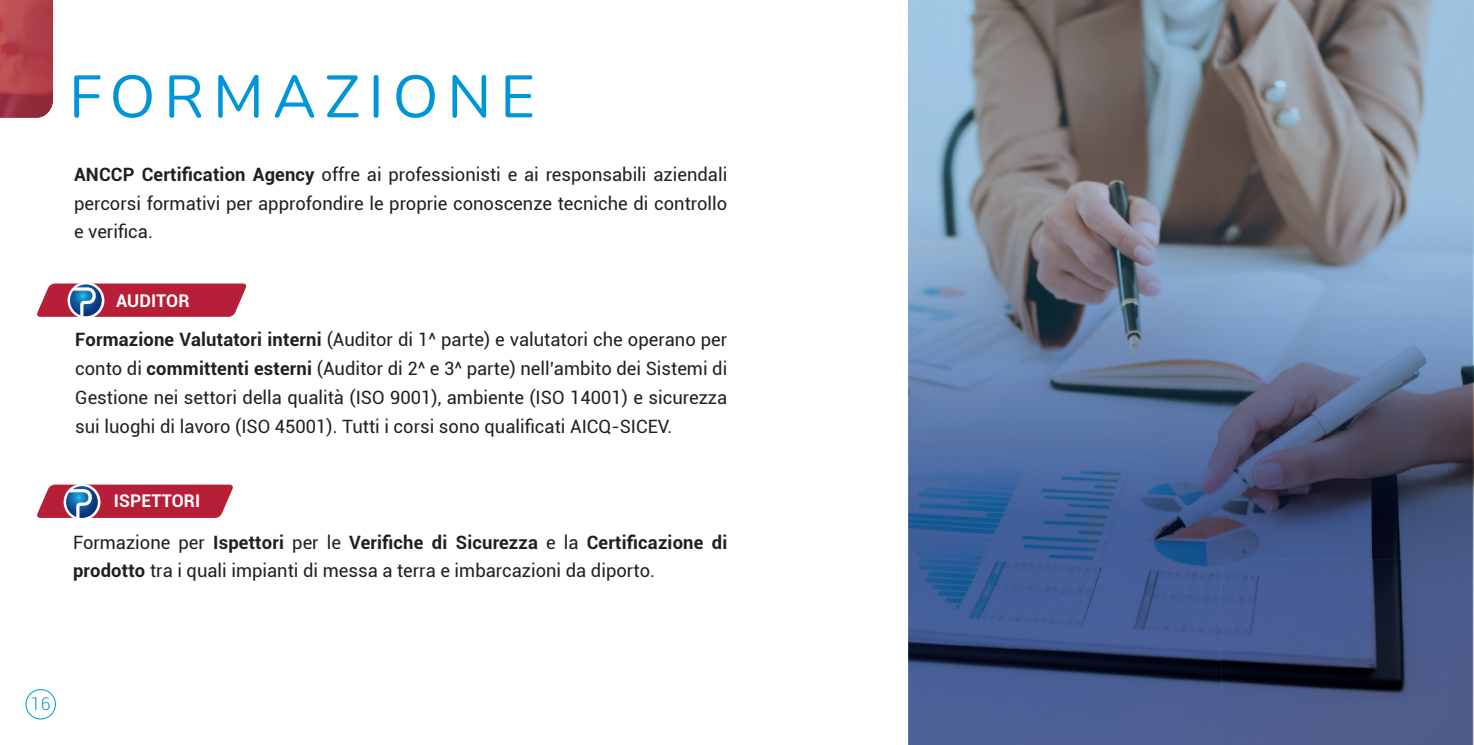
<style>
.page{position:relative;width:1474px;height:745px;background:#fff}
.page>*{position:absolute;margin:0;border:0;box-sizing:border-box;transform-origin:0 0}
.t1{font:59.5px "Nunito";letter-spacing:.15em;color:#0095d9}
.t2{font:18.38px/28.9px "Roboto";color:#231f20;text-align:justify}
.t3{font:700 17.5px "Roboto";letter-spacing:.01em;color:#fff}
.t4{font:300 17.5px "Roboto";color:#0095d9}
.s1{font-weight:700}
</style>
<div class="page">
<img style="left:1472px;top:0;width:1px;height:744px">
<div style="left:26px;top:688px;width:30px;height:31px;border:1px solid #0095d9;border-radius:50%"></div>
<img style="left:908px;top:0;width:564px;height:185px">
<img style="left:908px;top:185px;width:564px;height:186px">
<img style="left:908px;top:371px;width:564px;height:373px">
<svg style="left:37px;top:484px;width:196px;height:33px;background:#b0425c"></svg>
<svg style="left:37px;top:283px;width:210px;height:33px;background:#b1405a"></svg>
<img style="left:0;top:0;width:53px;height:118px">
<h1 class="t1" style="left:69px;top:55px;width:467px">FORMAZIONE</h1>
<p class="t2" style="left:74px;top:159px;width:655px"><span class="s1">ANCCP Certification Agency</span> offre ai professionisti e ai responsabili aziendali percorsi formativi per approfondire le proprie conoscenze tecniche di controllo e verifica.</p>
<p class="t3" style="left:116px;top:288px;width:75px">AUDITOR</p>
<p class="t2" style="left:75px;top:324px;width:653px"><span class="s1">Formazione Valutatori interni</span> (Auditor di 1^ parte) e valutatori che operano per conto di <span class="s1">committenti esterni</span> (Auditor di 2^ e 3^ parte) nell’ambito dei Sistemi di Gestione nei settori della qualità (ISO 9001), ambiente (ISO 14001) e sicurezza sui luoghi di lavoro (ISO 45001). Tutti i corsi sono qualificati AICQ-SICEV.</p>
<p class="t3" style="left:114px;top:488px;width:88px">ISPETTORI</p>
<p class="t2" style="left:73px;top:526px;width:655px">Formazione per <span class="s1">Ispettori</span> per le <span class="s1">Verifiche di Sicurezza</span> e la <span class="s1">Certificazione di prodotto</span> tra i quali impianti di messa a terra e imbarcazioni da diporto.</p>
<p class="t4" style="left:31px;top:691px;width:21px">16</p>
</div>
